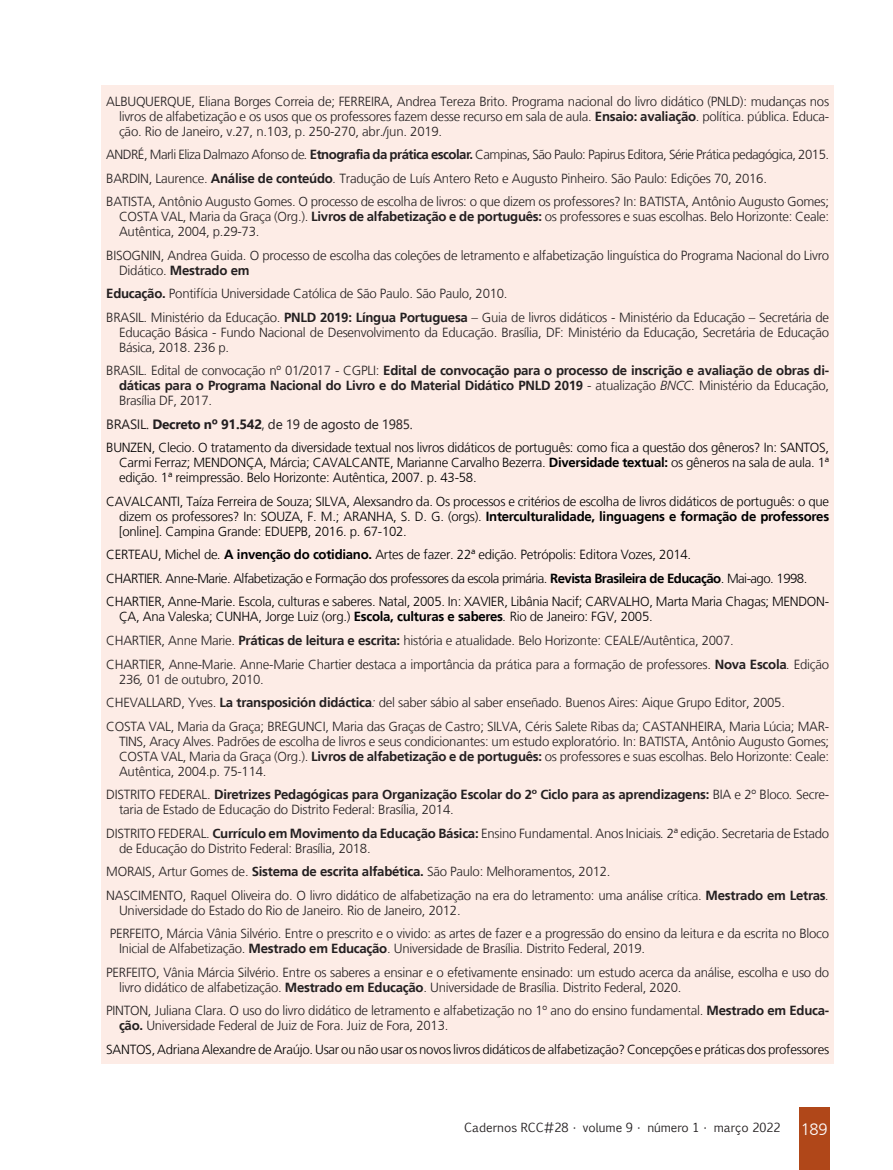
<style>
.page{position:relative;width:893px;height:1170px;background:#fff}
.page>*{position:absolute;margin:0;border:0;box-sizing:border-box;transform-origin:0 0}
.Referências__8_8{font:13.5px "Segoe UI";letter-spacing:-.02em;color:#231f20}
.Referências__8_8-2{font:300 13.2px/15px "Frutiger LT";letter-spacing:-.02em;color:#231f20}
.Referências__8_8-3{font:300 13.2px/15px "Frutiger LT";letter-spacing:-.02em;color:#000;text-align:justify}
.Referências__8_8-4{font:700 13.2px/15px "Frutiger LT";letter-spacing:-.02em;color:#231f20;text-align:justify}
.Referências__8_8-5{font:300 13.2px "Frutiger LT";letter-spacing:-.04em;color:#231f20}
.Referências__8_8-6{font:300 13.2px "Frutiger LT";letter-spacing:-.04em;color:#000}
.t1{font:12px "Euphemia CAS";color:#231f20}
.s1{font-weight:700}
.s2{font-style:italic}
.s3{font-weight:300}
.s4{font-weight:300;font-style:italic}
.s5{font-family:"Frutiger LT";font-weight:300;font-size:16.5px;color:#fff}
</style>
<div class="page">
<div style="left:799px;top:1107px;width:30px;height:62px;background:#b04719"></div>
<div style="left:102px;top:85px;width:732px;height:978px;background:#fdece6"></div>
<p class="Referências__8_8-2" style="left:119px;top:94px;width:712px;text-align:justify;text-indent:-13px">ALBUQUERQUE, Eliana Borges Correia de; FERREIRA, Andrea Tereza Brito. Programa nacional do livro didático (PNLD): mudanças nos livros de alfabetização e os usos que os professores fazem desse recurso em sala de aula. <span class="s1">Ensaio: avaliação</span>. política. pública. Educa&shy;ção. Rio de Janeiro, v.27, n.103, p. 250-270, abr./jun. 2019.</p>
<p class="Referências__8_8-5" style="left:106px;top:147px;width:724px">ANDRÉ, Marli Eliza Dalmazo Afonso de<span class="s2">.</span> <span class="s1">Etnografia da prática escolar.</span> Campinas, São Paulo: Papirus Editora, Série Prática pedagógica, 2015.</p>
<p class="Referências__8_8-2" style="left:106px;top:171px;width:662px">BARDIN, Laurence. <span class="s1">Análise de conteúdo</span><span class="s2">.</span> Tradução de Luís Antero Reto e Augusto Pinheiro. São Paulo: Edições 70, 2016.</p>
<p class="Referências__8_8-2" style="left:119px;top:194px;width:712px;text-align:justify;text-indent:-13px">BATISTA, Antônio Augusto Gomes. O processo de escolha de livros: o que dizem os professores? In: BATISTA, Antônio Augusto Gomes; COSTA VAL, Maria da Graça (Org.). <span class="s1">Livros de alfabetização e de português:</span> os professores e suas escolhas. Belo Horizonte: Ceale:<br>Autêntica, 2004, p.29-73.</p>
<p class="Referências__8_8-2" style="left:119px;top:248px;width:712px;text-indent:-13px">BISOGNIN, Andrea Guida. O processo de escolha das coleções de letramento e alfabetização linguística do Programa Nacional do Livro<br>Didático. <span class="s1">Mestrado em</span></p>
<p class="Referências__8_8-2" style="left:106px;top:286px;width:403px"><span class="s1">Educação.</span> Pontifícia Universidade Católica de São Paulo. São Paulo, 2010.</p>
<p class="Referências__8_8-2" style="left:119px;top:310px;width:712px;text-align:justify;text-indent:-13px">BRASIL. Ministério da Educação. <span class="s1">PNLD 2019: Língua Portuguesa</span> – Guia de livros didáticos - Ministério da Educação – Secretária de Educação Básica - Fundo Nacional de Desenvolvimento da Educação. Brasília, DF: Ministério da Educação, Secretária de Educação Básica, 2018. 236 p.</p>
<p class="Referências__8_8-4" style="left:119px;top:363px;width:712px;text-indent:-13px"><span class="s3">BRASIL. Edital de convocação nº 01/2017 - CGPLI:</span> Edital de convocação para o processo de inscrição e avaliação de obras di&shy;dáticas para o Programa Nacional do Livro e do Material Didático PNLD 2019 <span class="s3">- atualização</span> <span class="s4">BNCC</span><span class="s3">. Ministério da Educação, Brasília DF, 2017.</span></p>
<p class="Referências__8_8" style="left:106px;top:411px;width:308px">BRASIL. <span class="s1">Decreto nº 91.542</span>, de 19 de agosto de 1985.</p>
<p class="Referências__8_8-3" style="left:119px;top:440px;width:712px;text-indent:-13px">BUNZEN, Clecio. O tratamento da diversidade textual nos livros didáticos de português: como fica a questão dos gêneros? In: SANTOS, Carmi Ferraz; MENDONÇA, Márcia; CAVALCANTE, Marianne Carvalho Bezerra. <span class="s1">Diversidade textual:</span> os gêneros na sala de aula. 1ª edição. 1ª reimpressão. Belo Horizonte: Autêntica, 2007. p. 43-58.</p>
<p class="Referências__8_8-3" style="left:119px;top:494px;width:712px;text-indent:-13px">CAVALCANTI, Taíza Ferreira de Souza; SILVA, Alexsandro da. Os processos e critérios de escolha de livros didáticos de português: o que dizem os professores? In: SOUZA, F. M.; ARANHA, S. D. G. (orgs). <span class="s1">Interculturalidade, linguagens e formação de professores </span>[online]. Campina Grande: EDUEPB, 2016. p. 67-102.</p>
<p class="Referências__8_8-3" style="left:106px;top:547px;width:586px">CERTEAU, Michel de<span class="s2">.</span> <span class="s1">A invenção do cotidiano.</span> Artes de fazer. 22ª edição. Petrópolis: Editora Vozes, 2014.</p>
<p class="Referências__8_8-6" style="left:106px;top:571px;width:703px">CHARTIER. Anne-Marie. Alfabetização e Formação dos professores da escola primária. <span class="s1">Revista Brasileira de Educação</span>. Mai-ago. 1998.</p>
<p class="Referências__8_8-3" style="left:119px;top:594px;width:712px;text-indent:-13px">CHARTIER, Anne-Marie. Escola, culturas e saberes. Natal, 2005. In: XAVIER, Libânia Nacif; CARVALHO, Marta Maria Chagas; MENDON-<br>ÇA, Ana Valeska; CUNHA, Jorge Luiz (org.) <span class="s1">Escola, culturas e saberes</span><span class="s2">.</span> Rio de Janeiro: FGV, 2005.</p>
<p class="Referências__8_8-2" style="left:106px;top:633px;width:629px">CHARTIER, Anne Marie. <span class="s1">Práticas de leitura e escrita:</span> história e atualidade. Belo Horizonte: CEALE/Autêntica, 2007.</p>
<p class="Referências__8_8-2" style="left:119px;top:656px;width:712px;text-indent:-13px">CHARTIER, Anne-Marie. Anne-Marie Chartier destaca a importância da prática para a formação de professores. <span class="s1">Nova Escola</span><span class="s2">.</span> Edição<br>236<span class="s2">,</span> 01 de outubro, 2010.</p>
<p class="Referências__8_8-2" style="left:106px;top:695px;width:680px">CHEVALLARD, Yves. <span class="s1">La transposición didáctica</span><span class="s2">:</span> del saber sábio al saber enseñado. Buenos Aires: Aique Grupo Editor, 2005.</p>
<p class="Referências__8_8-2" style="left:119px;top:718px;width:712px;text-align:justify;text-indent:-13px">COSTA VAL, Maria da Graça; BREGUNCI, Maria das Graças de Castro; SILVA, Céris Salete Ribas da; CASTANHEIRA, Maria Lúcia; MAR-TINS, Aracy Alves. Padrões de escolha de livros e seus condicionantes: um estudo exploratório. In: BATISTA, Antônio Augusto Gomes; COSTA VAL, Maria da Graça (Org.). <span class="s1">Livros de alfabetização e de português:</span> os professores e suas escolhas. Belo Horizonte: Ceale:<br>Autêntica, 2004.p. 75-114.</p>
<p class="Referências__8_8-2" style="left:119px;top:787px;width:712px;text-indent:-13px">DISTRITO FEDERAL. <span class="s1">Diretrizes Pedagógicas para Organização Escolar do 2º Ciclo para as aprendizagens:</span> BIA e 2º Bloco<span class="s2">.</span> Secre&shy;taria de Estado de Educação do Distrito Federal: Brasília, 2014.</p>
<p class="Referências__8_8-2" style="left:119px;top:825px;width:712px;text-indent:-13px">DISTRITO FEDERAL. <span class="s1">Currículo em Movimento da Educação Básica:</span> Ensino Fundamental. Anos Iniciais<span class="s2">.</span> 2ª edição. Secretaria de Estado de Educação do Distrito Federal: Brasília, 2018.</p>
<p class="Referências__8_8-2" style="left:106px;top:864px;width:506px">MORAIS, Artur Gomes de. <span class="s1">Sistema de escrita alfabética.</span> São Paulo: Melhoramentos, 2012.</p>
<p class="Referências__8_8-2" style="left:119px;top:887px;width:712px;text-indent:-13px">NASCIMENTO, Raquel Oliveira do. O livro didático de alfabetização na era do letramento: uma análise crítica. <span class="s1">Mestrado em Letras</span><span class="s2">.<br></span>Universidade do Estado do Rio de Janeiro. Rio de Janeiro, 2012.</p>
<p class="Referências__8_8-2" style="left:119px;top:926px;width:712px;text-indent:-9px">PERFEITO, Márcia Vânia Silvério. Entre o prescrito e o vivido: as artes de fazer e a progressão do ensino da leitura e da escrita no Bloco<br>Inicial de Alfabetização. <span class="s1">Mestrado em Educação</span>. Universidade de Brasília. Distrito Federal, 2019.</p>
<p class="Referências__8_8-2" style="left:119px;top:964px;width:712px;text-indent:-13px">PERFEITO, Vânia Márcia Silvério. Entre os saberes a ensinar e o efetivamente ensinado: um estudo acerca da análise, escolha e uso do livro didático de alfabetização. <span class="s1">Mestrado em Educação</span>. Universidade de Brasília. Distrito Federal, 2020.</p>
<p class="Referências__8_8-2" style="left:119px;top:1003px;width:712px;text-indent:-13px">PINTON, Juliana Clara. O uso do livro didático de letramento e alfabetização no 1º ano do ensino fundamental. <span class="s1">Mestrado em Educa&shy;ção.</span> Universidade Federal de Juiz de Fora. Juiz de Fora, 2013.</p>
<p class="Referências__8_8-3" style="left:106px;top:1041px;width:724px">SANTOS, Adriana Alexandre de Araújo. Usar ou não usar os novos livros didáticos de alfabetização? Concepções e práticas dos professores</p>
<p class="t1" style="left:464px;top:1119px;width:365px">Cadernos RCC#28 • volume 9 • número 1 • março 2022 <span class="s5">189</span></p>
</div>
